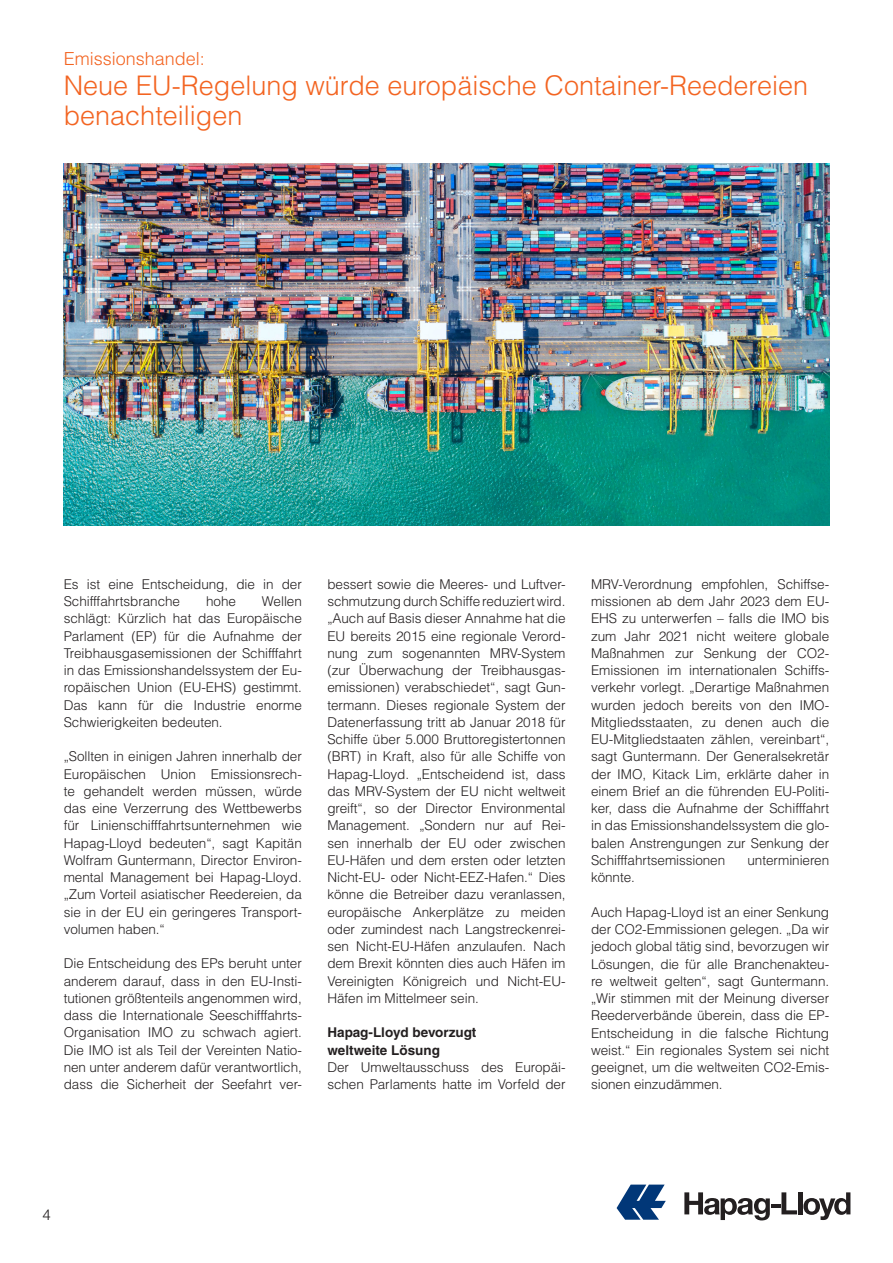
<style>
.page{position:relative;width:893px;height:1263px;background:#fff}
.page>*{position:absolute;margin:0;border:0;box-sizing:border-box;transform-origin:0 0}
.t1{font:300 27px/30px "Helvetica LT";color:#f36421}
.t2{font:300 18px "Helvetica LT";color:#f36421}
.t3{font:300 15px "Helvetica LT";color:#231f20}
.t4{font:300 13.5px/17.2px "Helvetica LT";letter-spacing:-.005em;color:#231f20;text-align:justify}
.t5{font:700 13.5px/17.2px "Helvetica LT";color:#231f20}
</style>
<div class="page">
<svg style="left:684px;top:1192px;width:113px;height:28px"></svg>
<hr style="left:798px;top:1192px;width:4px;height:22px;background:#231f20">
<svg style="left:803px;top:1192px;width:47px;height:28px"></svg>
<svg style="left:617px;top:1184px;width:49px;height:36px"></svg>
<img style="left:64px;top:164px;width:765px;height:361px">
<h2 class="t2" style="left:64px;top:48px;width:143px">Emissionshandel:</h2>
<h1 class="t1" style="left:64px;top:71px;width:746px">Neue EU-Regelung würde europäische Container-Reedereien benachteiligen</h1>
<p class="t4" style="left:64px;top:575px;width:240px">Es ist eine Entscheidung, die in der<br>Schifffahrtsbranche</p>
<p class="t4" style="left:64px;top:592px;width:240px;text-indent:198px">Wellen schlägt: Kürzlich hat das Europäische Parlament (EP) für die Aufnahme der Treibhausgasemissionen der Schifffahrt in das Emissionshandelssystem der Eu&shy;ropäischen Union (EU-EHS) gestimmt.<br>Das kann für die Industrie enorme Schwierigkeiten bedeuten.</p>
<p class="t4" style="left:64px;top:748px;width:240px">„Sollten in einigen Jahren innerhalb der Europäischen Union Emissionsrech&shy;te gehandelt werden müssen, würde das eine Verzerrung des Wettbewerbs für Linienschifffahrtsunternehmen wie Hapag-Lloyd bedeuten“, sagt Kapitän Wolfram Guntermann, Director Environ&shy;mental Management bei Hapag-Lloyd. „Zum Vorteil asiatischer Reedereien, da sie in der EU ein geringeres Transport&shy;volumen haben.“</p>
<p class="t4" style="left:64px;top:955px;width:240px">Die Entscheidung des EPs beruht unter anderem darauf, dass in den EU-Insti&shy;tutionen größtenteils angenommen wird, dass die Internationale Seeschifffahrts-Organisation IMO zu schwach agiert.<br>Die IMO ist als Teil der Vereinten Natio&shy;nen unter anderem dafür verantwortlich, dass die Sicherheit der Seefahrt ver-</p>
<p class="t4" style="left:206px;top:592px;width:31px">hohe</p>
<p class="t4" style="left:327px;top:575px;width:240px">bessert sowie die Meeres- und Luftver&shy;schmutzung durch Schiffe reduziert wird. „Auch auf Basis dieser Annahme hat die EU bereits 2015 eine regionale Verord&shy;nung zum sogenannten MRV-System (zur Überwachung der Treibhausgas&shy;emissionen) verabschiedet“, sagt Gun&shy;termann. Dieses regionale System der Datenerfassung tritt ab Januar 2018 für Schiffe über 5.000 Bruttoregistertonnen (BRT) in Kraft, also für alle Schiffe von Hapag-Lloyd. „Entscheidend ist, dass das MRV-System der EU nicht weltweit greift“, so der Director Environmental Management. „Sondern nur auf Rei&shy;sen innerhalb der EU oder zwischen EU-Häfen und dem ersten oder letzten Nicht-EU- oder Nicht-EEZ-Hafen.“ Dies könne die Betreiber dazu veranlassen, europäische Ankerplätze zu meiden oder zumindest nach Langstreckenrei&shy;sen Nicht-EU-Häfen anzulaufen. Nach dem Brexit könnten dies auch Häfen im Vereinigten Königreich und Nicht-EU-Häfen im Mittelmeer sein.</p>
<p class="t5" style="left:327px;top:1024px;width:150px">Hapag-Lloyd bevorzugt weltweite Lösung</p>
<p class="t4" style="left:327px;top:1058px;width:240px">Der Umweltausschuss des Europäi&shy;schen Parlaments hatte im Vorfeld der</p>
<p class="t4" style="left:591px;top:575px;width:240px">MRV-Verordnung empfohlen, Schiffse&shy;missionen ab dem Jahr 2023 dem EU-EHS zu unterwerfen – falls die IMO bis zum Jahr 2021 nicht weitere globale Maßnahmen zur Senkung der CO2- Emissionen im internationalen Schiffs&shy;verkehr vorlegt. „Derartige Maßnahmen wurden jedoch bereits von den IMO-Mitgliedsstaaten, zu denen auch die EU-Mitgliedstaaten zählen, vereinbart“, sagt Guntermann. Der Generalsekretär der IMO, Kitack Lim, erklärte daher in einem Brief an die führenden EU-Politi&shy;ker, dass die Aufnahme der Schifffahrt in das Emissionshandelssystem die glo&shy;balen Anstrengungen zur Senkung der Schifffahrtsemissionen</p>
<p class="t4" style="left:747px;top:851px;width:83px">unterminieren</p>
<p class="t4" style="left:591px;top:869px;width:45px">könnte.</p>
<p class="t4" style="left:591px;top:903px;width:240px">Auch Hapag-Lloyd ist an einer Senkung der CO2-Emmissionen gelegen. „Da wir jedoch global tätig sind, bevorzugen wir Lösungen, die für alle Branchenakteu&shy;re weltweit gelten“, sagt Guntermann. „Wir stimmen mit der Meinung diverser Reederverbände überein, dass die EP-Entscheidung in die falsche Richtung weist.“ Ein regionales System sei nicht geeignet, um die weltweiten CO2-Emis&shy;sionen einzudämmen.</p>
<p class="t3" style="left:43px;top:1206px;width:10px">4</p>
</div>
